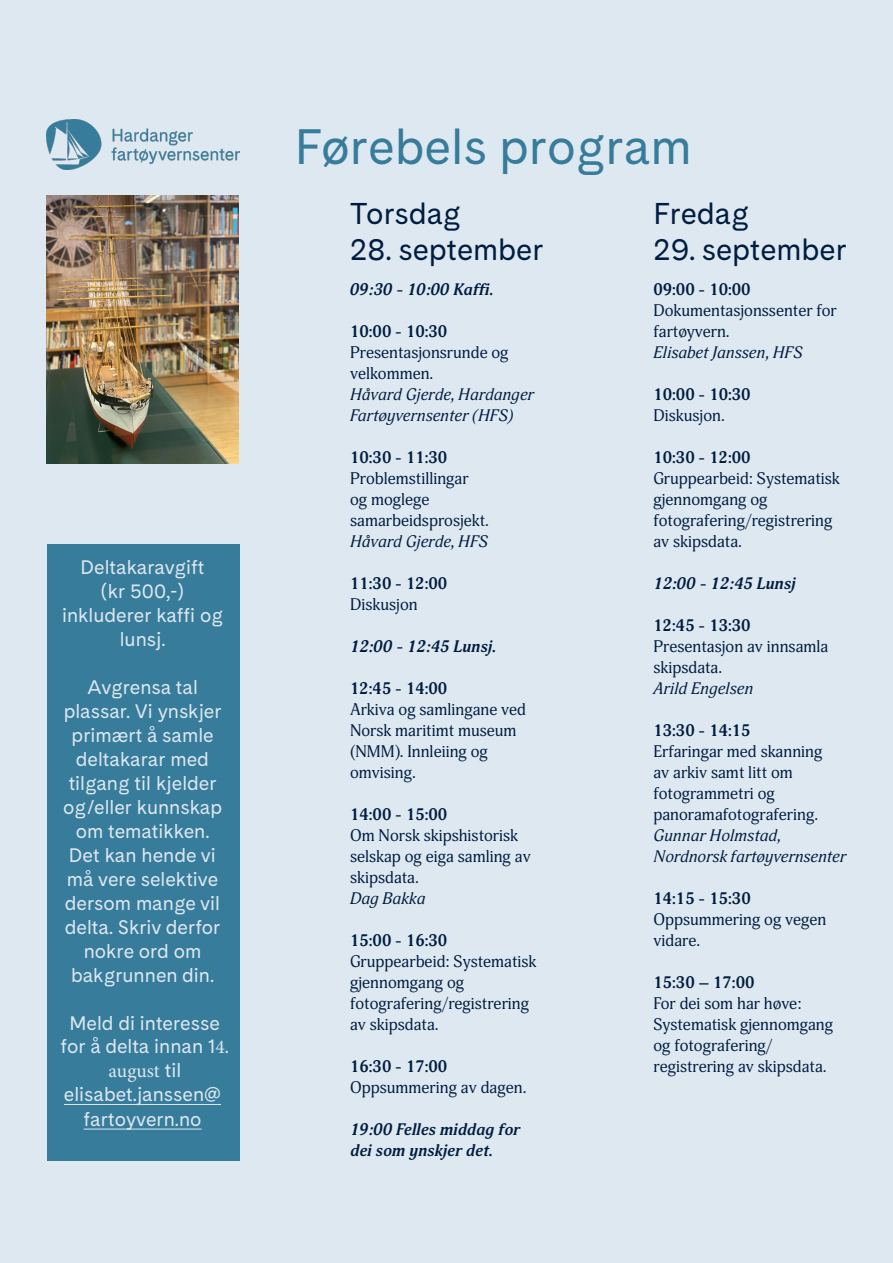
<style>
.page{position:relative;width:893px;height:1263px;background:#dde8f1}
.page>*{position:absolute;margin:0;border:0;box-sizing:border-box;transform-origin:0 0}
.t1{font:49.5px "Cadiz";color:#377c9a}
.t2{font:30px "Cadiz";color:#001c3f}
.t3{font:19.5px/24px "Cadiz";color:#dde8f1;text-align:center}
.t4{font:16.5px/21px "Adonis";color:#001c3f}
.t5{font:700 16.5px "Adonis";color:#001c3f}
.t6{font:italic 16.5px/21px "Adonis";color:#001c3f}
.t7{font:italic 700 16.5px/21px "Adonis";color:#001c3f}
.s1{font-family:"Minion Pro"}
</style>
<div class="page">
<div style="left:47px;top:544px;width:193px;height:617px;background:#377c9a"></div>
<img style="left:46px;top:196px;width:193px;height:267px">
<img style="left:47px;top:119px;width:193px;height:50px">
<hr style="left:64px;top:1104px;width:157px;height:1px;background:#dde8f1">
<hr style="left:84px;top:1128px;width:118px;height:1px;background:#dde8f1">
<p class="t3" style="left:62px;top:554px;width:162px">Deltakaravgift<br>(kr 500,-) inkluderer kaffi og lunsj.</p>
<p class="t3" style="left:63px;top:674px;width:161px">Avgrensa tal plassar. Vi ynskjer primært å samle deltakarar med tilgang til kjelder og/eller kunnskap om tematikken.<br>Det kan hende vi må vere selektive dersom mange vil delta. Skriv derfor nokre ord om bakgrunnen din.</p>
<p class="t3" style="left:61px;top:1010px;width:170px">Meld di interesse for å delta innan 1<span class="s1">4</span>. <span class="s1">august</span> til elisabet.janssen@ fartoyvern.no</p>
<p class="t1" style="left:295px;top:111px;width:399px">Førebels program</p>
<p class="t2" style="left:350px;top:192px;width:112px">Torsdag</p>
<p class="t2" style="left:350px;top:228px;width:195px">28. september</p>
<p class="t7" style="left:350px;top:279px;width:145px">09:30 - 10:00 Kaffi.</p>
<p class="t5" style="left:350px;top:322px;width:99px">10:00 - 10:30</p>
<p class="t4" style="left:350px;top:342px;width:160px">Presentasjonsrunde og velkommen.</p>
<p class="t6" style="left:350px;top:384px;width:185px">Håvard Gjerde, Hardanger<br>Fartøyvernsenter (HFS)</p>
<p class="t5" style="left:350px;top:448px;width:99px">10:30 - 11:30</p>
<p class="t4" style="left:350px;top:468px;width:140px">Problemstillingar og moglege samarbeidsprosjekt.</p>
<p class="t6" style="left:350px;top:531px;width:139px">Håvard Gjerde, HFS</p>
<p class="t5" style="left:350px;top:574px;width:99px">11:30 - 12:00</p>
<p class="t4" style="left:350px;top:594px;width:69px">Diskusjon</p>
<p class="t7" style="left:350px;top:636px;width:148px">12:00 - 12:45 Lunsj.</p>
<p class="t5" style="left:350px;top:679px;width:99px">12:45 - 14:00</p>
<p class="t4" style="left:350px;top:699px;width:178px">Arkiva og samlingane ved<br>Norsk maritimt museum (NMM). Innleiing og omvising.</p>
<p class="t5" style="left:350px;top:805px;width:99px">14:00 - 15:00</p>
<p class="t4" style="left:350px;top:825px;width:182px">Om Norsk skipshistorisk selskap og eiga samling av skipsdata.</p>
<p class="t6" style="left:350px;top:888px;width:77px">Dag Bakka</p>
<p class="t5" style="left:350px;top:931px;width:99px">15:00 - 16:30</p>
<p class="t4" style="left:350px;top:951px;width:188px">Gruppearbeid: Systematisk gjennomgang og fotografering/registrering av skipsdata.</p>
<p class="t5" style="left:350px;top:1057px;width:99px">16:30 - 17:00</p>
<p class="t4" style="left:350px;top:1077px;width:178px">Oppsummering av dagen.</p>
<p class="t7" style="left:350px;top:1119px;width:172px">19:00 Felles middag for dei som ynskjer det.</p>
<p class="t2" style="left:653px;top:192px;width:97px">Fredag</p>
<p class="t2" style="left:653px;top:228px;width:195px">29. september</p>
<p class="t5" style="left:653px;top:280px;width:99px">09:00 - 10:00</p>
<p class="t4" style="left:653px;top:300px;width:185px">Dokumentasjonssenter for fartøyvern.</p>
<p class="t6" style="left:653px;top:342px;width:150px">Elisabet Janssen, HFS</p>
<p class="t5" style="left:653px;top:385px;width:99px">10:00 - 10:30</p>
<p class="t4" style="left:653px;top:405px;width:73px">Diskusjon.</p>
<p class="t5" style="left:653px;top:448px;width:99px">10:30 - 12:00</p>
<p class="t4" style="left:653px;top:468px;width:188px">Gruppearbeid: Systematisk gjennomgang og fotografering/registrering av skipsdata.</p>
<p class="t7" style="left:653px;top:573px;width:144px">12:00 - 12:45 Lunsj</p>
<p class="t5" style="left:653px;top:616px;width:99px">12:45 - 13:30</p>
<p class="t4" style="left:653px;top:636px;width:176px">Presentasjon av innsamla skipsdata.</p>
<p class="t6" style="left:653px;top:678px;width:101px">Arild Engelsen</p>
<p class="t5" style="left:653px;top:721px;width:99px">13:30 - 14:15</p>
<p class="t4" style="left:653px;top:741px;width:171px">Erfaringar med skanning av arkiv samt litt om fotogrammetri og panoramafotografering.</p>
<p class="t6" style="left:653px;top:825px;width:194px">Gunnar Holmstad,<br>Nordnorsk fartøyvernsenter</p>
<p class="t5" style="left:653px;top:889px;width:99px">14:15 - 15:30</p>
<p class="t4" style="left:653px;top:909px;width:174px">Oppsummering og vegen vidare.</p>
<p class="t5" style="left:653px;top:973px;width:103px">15:30 – 17:00</p>
<p class="t4" style="left:653px;top:993px;width:181px">For dei som har høve:<br>Systematisk gjennomgang og fotografering/ registrering av skipsdata.</p>
</div>
